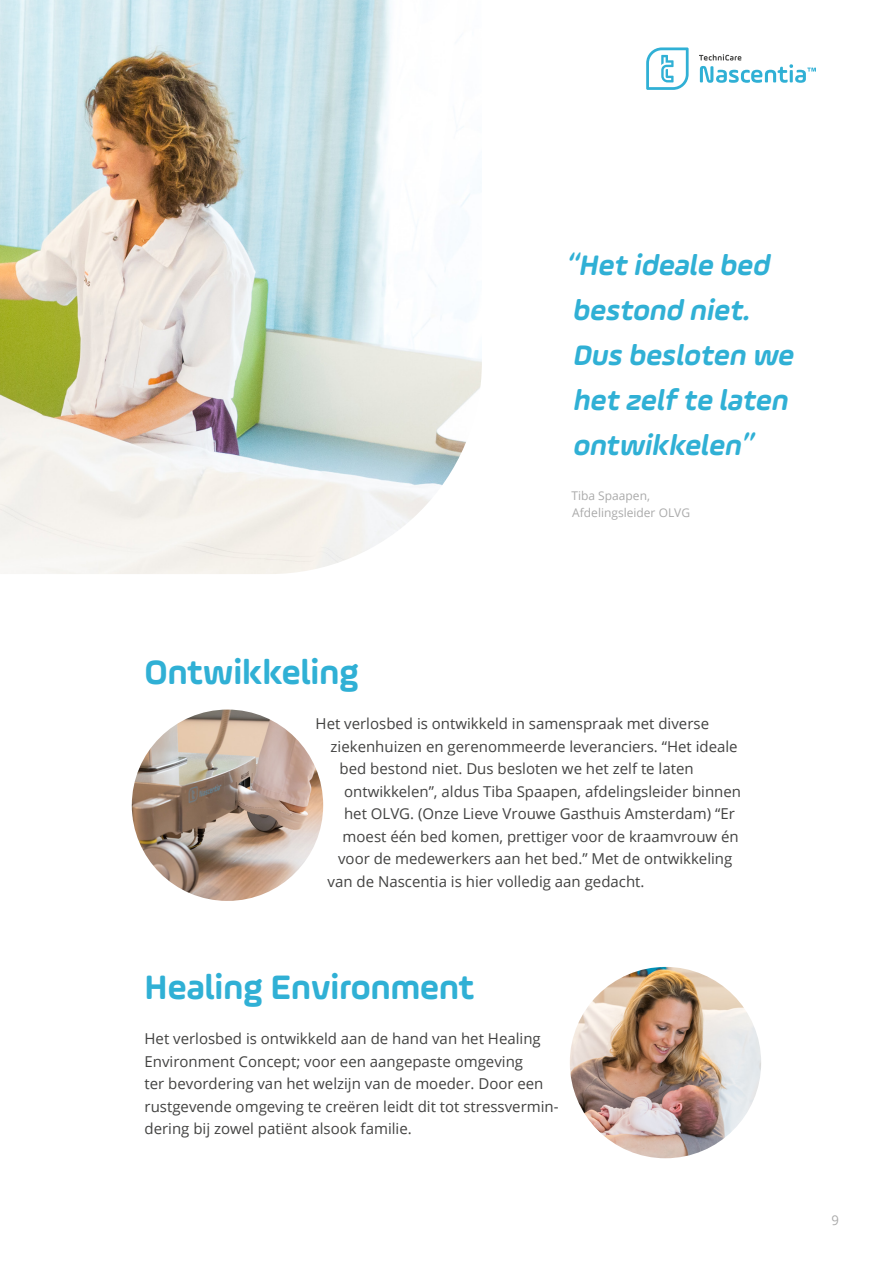
<style>
.page{position:relative;width:893px;height:1263px;background:#fff}
.page>*{position:absolute;margin:0;border:0;box-sizing:border-box;transform-origin:0 0}
.t1{font:700 36px "Ample Soft";color:#30b0d5}
.t2{font:italic 700 30px/45px "Ample Soft";color:#30b0d5}
.t3{font:15px/22.5px "Open Sans";color:#424241}
.t4{font:13.5px "Open Sans";color:#aaa}
.t5{font:12px/16.5px "Open Sans";color:#aaa}
</style>
<div class="page">
<img style="left:570px;top:967px;width:191px;height:191px;border-radius:96px">
<img style="left:0;top:0;width:482px;height:574px">
<img style="left:132px;top:709px;width:191px;height:192px;border-radius:96px">
<svg style="left:699px;top:54px;width:117px;height:29px"></svg>
<svg style="left:646px;top:47px;width:43px;height:43px"></svg>
<h2 class="t2" style="left:565px;top:242px;width:235px">“Het ideale bed bestond niet.<br>Dus besloten we het zelf te laten ontwikkelen”</h2>
<p class="t5" style="left:571px;top:487px;width:120px">Tiba Spaapen,<br>Afdelingsleider OLVG</p>
<h1 class="t1" style="left:145px;top:650px;width:215px">Ontwikkeling</h1>
<p class="t3" style="left:316px;top:712px;width:395px">Het verlosbed is ontwikkeld in samenspraak met diverse</p>
<p class="t3" style="left:331px;top:734px;width:409px">ziekenhuizen en gerenommeerde leveranciers. “Het ideale</p>
<p class="t3" style="left:340px;top:757px;width:356px">bed bestond niet. Dus besloten we het zelf te laten</p>
<p class="t3" style="left:344px;top:779px;width:398px">ontwikkelen”, aldus Tiba Spaapen, afdelingsleider binnen</p>
<p class="t3" style="left:344px;top:802px;width:392px">het OLVG. (Onze Lieve Vrouwe Gasthuis Amsterdam) “Er</p>
<p class="t3" style="left:343px;top:824px;width:398px">moest één bed komen, prettiger voor de kraamvrouw én</p>
<p class="t3" style="left:338px;top:847px;width:396px">voor de medewerkers aan het bed.” Met de ontwikkeling</p>
<p class="t3" style="left:328px;top:869px;width:318px">van de Nascentia is hier volledig aan gedacht.</p>
<h1 class="t1" style="left:145px;top:965px;width:331px">Healing Environment</h1>
<p class="t3" style="left:145px;top:1027px;width:415px">Het verlosbed is ontwikkeld aan de hand van het Healing Environment Concept; voor een aangepaste omgeving<br>ter bevordering van het welzijn van de moeder. Door een rustgevende omgeving te creëren leidt dit tot stressvermin&shy;dering bij zowel patiënt alsook familie.</p>
<p class="t4" style="left:831px;top:1210px;width:9px">9</p>
</div>
